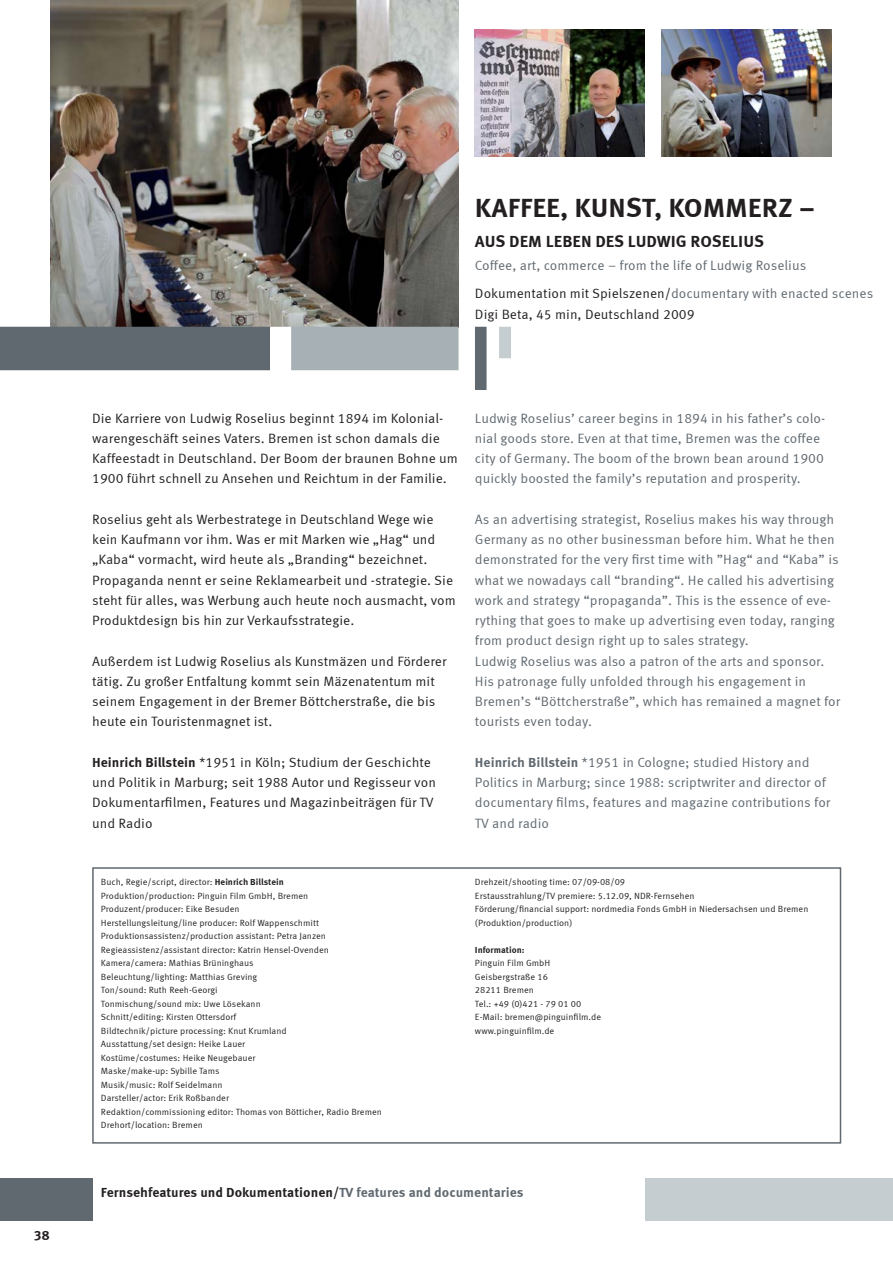
<style>
.page{position:relative;width:893px;height:1263px;background:#fff}
.page>*{position:absolute;margin:0;border:0;box-sizing:border-box;transform-origin:0 0}
.t1{font:700 27px "Meta Correspondence";color:#231f20}
.t2{font:700 16.5px "Meta Correspondence";color:#231f20}
.t3{font:13.5px/20.2px "Meta Correspondence";color:#606970}
.t4{font:13.5px/20.2px "Meta Correspondence";color:#231f20}
.t5{font:700 13.5px "Meta Correspondence";color:#231f20}
.t6{font:9px/13.5px "Meta Correspondence";color:#231f20}
.t7{font:700 9px "Meta Correspondence";color:#231f20}
.s1{color:#606970}
.s2{font-weight:700}
</style>
<div class="page">
<img style="left:50px;top:0;width:408px;height:327px">
<img style="left:475px;top:29px;width:170px;height:128px">
<img style="left:662px;top:29px;width:169px;height:128px">
<svg style="left:475px;top:327px;width:11px;height:63px"></svg>
<svg style="left:499px;top:327px;width:12px;height:31px"></svg>
<div style="left:92px;top:867px;width:749px;height:277px;border:2px solid #606970"></div>
<svg style="left:0;top:327px;width:458px;height:43px;background:#81898f"></svg>
<div style="left:0;top:1178px;width:92px;height:42px;background:#606970"></div>
<div style="left:645px;top:1178px;width:248px;height:42px;background:#c6cdd1"></div>
<h3 class="t5" style="left:34px;top:1228px;width:17px">38</h3>
<h1 class="t1" style="left:475px;top:192px;width:341px">KAFFEE, KUNST, KOMMERZ –</h1>
<h2 class="t2" style="left:475px;top:232px;width:291px">AUS DEM LEBEN DES LUDWIG ROSELIUS</h2>
<h3 class="t3" style="left:475px;top:255px;width:333px">Coffee, art, commerce – from the life of Ludwig Roselius</h3>
<h3 class="t4" style="left:475px;top:284px;width:400px">Dokumentation mit Spielszenen/<span class="s1">documentary with enacted scenes<br></span>Digi Beta, 45 min, Deutschland 2009</h3>
<h3 class="t4" style="left:92px;top:408px;width:367px">Die Karriere von Ludwig Roselius beginnt 1894 im Kolonial&shy;warengeschäft seines Vaters. Bremen ist schon damals die Kaffeestadt in Deutschland. Der Boom der braunen Bohne um 1900 führt schnell zu Ansehen und Reichtum in der Familie.</h3>
<p class="t4" style="left:92px;top:509px;width:365px">Roselius geht als Werbestratege in Deutschland Wege wie kein Kaufmann vor ihm. Was er mit Marken wie „Hag“ und „Kaba“ vormacht, wird heute als „Branding“ bezeichnet.<br>Propaganda nennt er seine Reklamearbeit und -strategie. Sie steht für alles, was Werbung auch heute noch ausmacht, vom Produktdesign bis hin zur Verkaufsstrategie.</p>
<h3 class="t4" style="left:92px;top:651px;width:356px">Außerdem ist Ludwig Roselius als Kunstmäzen und Förderer tätig. Zu großer Entfaltung kommt sein Mäzenatentum mit seinem Engagement in der Bremer Böttcherstraße, die bis heute ein Touristenmagnet ist.</h3>
<h3 class="t4" style="left:92px;top:752px;width:345px"><span class="s2">Heinrich Billstein</span> *1951 in Köln; Studium der Geschichte und Politik in Marburg; seit 1988 Autor und Regisseur von Dokumentarfilmen, Features und Magazinbeiträgen für TV und Radio</h3>
<h3 class="t3" style="left:475px;top:408px;width:352px">Ludwig Roselius’ career begins in 1894 in his father’s colo&shy;nial goods store. Even at that time, Bremen was the coffee city of Germany. The boom of the brown bean around 1900 quickly boosted the family’s reputation and prosperity.</h3>
<p class="t3" style="left:475px;top:509px;width:367px">As an advertising strategist, Roselius makes his way through Germany as no other businessman before him. What he then demonstrated for the very first time with ”Hag“ and “Kaba” is what we nowadays call “branding“. He called his advertising work and strategy “propaganda”. This is the essence of eve&shy;rything that goes to make up advertising even today, ranging from product design right up to sales strategy.<br>Ludwig Roselius was also a patron of the arts and sponsor.<br>His patronage fully unfolded through his engagement in Bremen’s “Böttcherstraße”, which has remained a magnet for tourists even today.</p>
<h3 class="t3" style="left:475px;top:752px;width:357px"><span class="s2">Heinrich Billstein</span> *1951 in Cologne; studied History and Politics in Marburg; since 1988: scriptwriter and director of documentary films, features and magazine contributions for TV and radio</h3>
<p class="t6" style="left:101px;top:876px;width:282px">Buch, Regie/script, director: <span class="s2">Heinrich Billstein<br></span>Produktion/production: Pinguin Film GmbH, Bremen Produzent/producer: Eike Besuden<br>Herstellungsleitung/line producer: Rolf Wappenschmitt Produktionsassistenz/production assistant: Petra Janzen Regieassistenz/assistant director: Katrin Hensel-Ovenden Kamera/camera: Mathias Brüninghaus<br>Beleuchtung/lighting: Matthias Greving<br>Ton/sound: Ruth Reeh-Georgi<br>Tonmischung/sound mix: Uwe Lösekann<br>Schnitt/editing: Kirsten Ottersdorf<br>Bildtechnik/picture processing: Knut Krumland<br>Ausstattung/set design: Heike Lauer<br>Kostüme/costumes: Heike Neugebauer<br>Maske/make-up: Sybille Tams<br>Musik/music: Rolf Seidelmann<br>Darsteller/actor: Erik Roßbander<br>Redaktion/commissioning editor: Thomas von Bötticher, Radio Bremen Drehort/location: Bremen</p>
<p class="t6" style="left:475px;top:876px;width:335px">Drehzeit/shooting time: 07/09-08/09<br>Erstausstrahlung/TV premiere: 5.12.09, NDR-Fernsehen<br>Förderung/financial support: nordmedia Fonds GmbH in Niedersachsen und Bremen (Produktion/production)</p>
<p class="t7" style="left:475px;top:945px;width:51px">Information:</p>
<p class="t6" style="left:475px;top:957px;width:128px">Pinguin Film GmbH<br>Geisbergstraße 16<br>28211 Bremen<br>Tel.: +49 (0)421 - 79 01 00<br>E-Mail: bremen@pinguinfilm.de www.pinguinfilm.de</p>
<h3 class="t5" style="left:101px;top:1185px;width:424px">Fernsehfeatures und Dokumentationen/<span class="s1">TV features and documentaries</span></h3>
</div>
